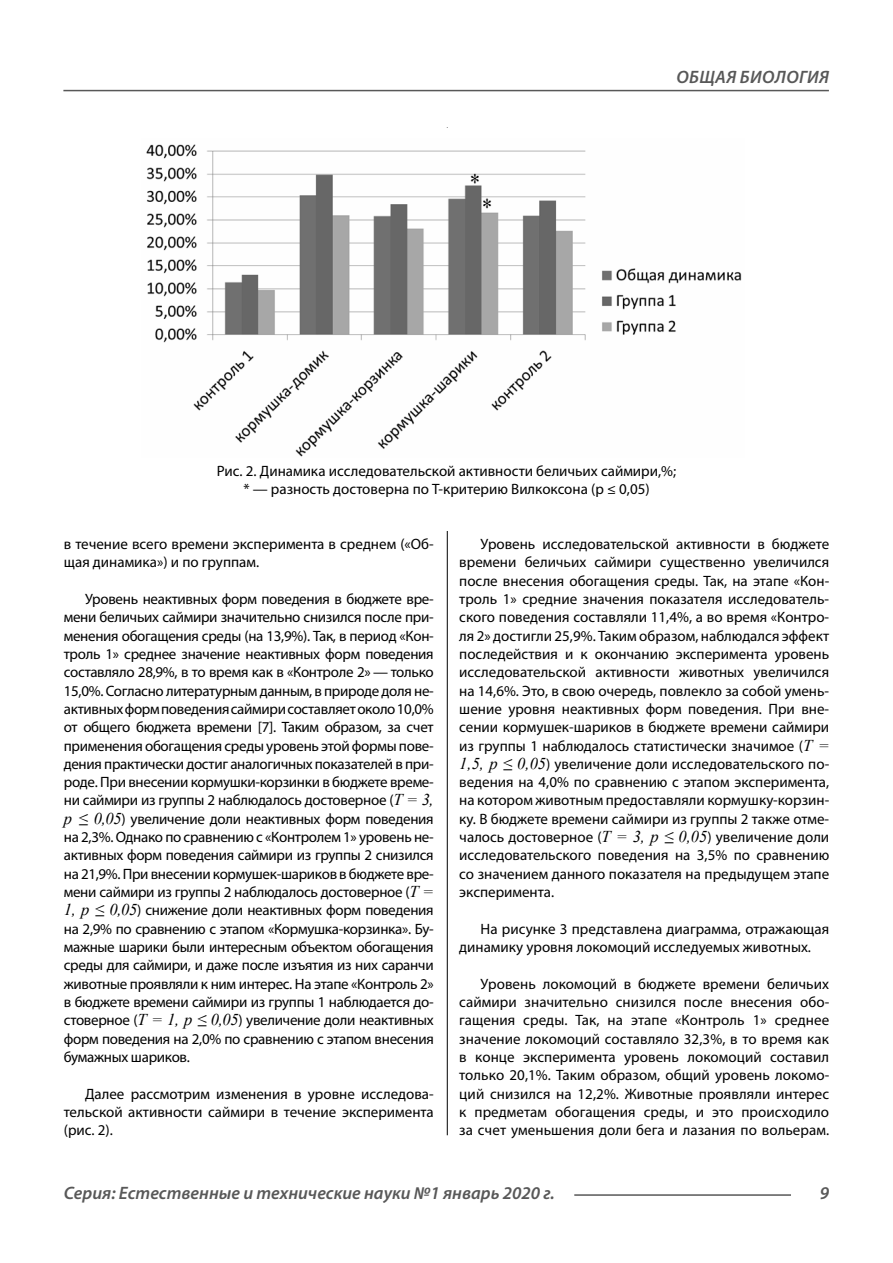
<style>
.page{position:relative;width:893px;height:1263px;background:#fff}
.page>*{position:absolute;margin:0;border:0;box-sizing:border-box;transform-origin:0 0}
.t1{font:italic 600 18px "Myriad Pro";color:#585858}
.t2{font:italic 600 18px "Myriad Pro";letter-spacing:.02em;color:#585858}
.t3{font:15px/18.3px "Myriad Pro";color:#000;text-align:justify}
.s1{font-family:"Times New Roman";font-style:italic;font-size:16.5px}
</style>
<div class="page">
<hr style="left:447px;top:128px;width:1px;height:1007px;background:#000">
<div style="left:64px;top:128px;width:765px;height:403px;background:#fff"></div>
<img style="left:146px;top:144px;width:596px;height:313px">
<hr style="left:574px;top:1194px;width:217px;height:2px;background:#585858">
<hr style="left:63px;top:90px;width:766px;height:1px;background:#585858">
<p class="t2" style="left:676px;top:71px;width:154px">ОБЩАЯ БИОЛОГИЯ</p>
<p class="t3" style="left:217px;top:463px;width:461px;text-align:center">Рис. 2. Динамика исследовательской активности беличьих саймири,%; * — разность достоверна по Т-критерию Вилкоксона (p ≤ 0,05)</p>
<p class="t3" style="left:64px;top:536px;width:371px">в течение всего времени эксперимента в среднем («Об&shy;щая динамика») и по группам.</p>
<p class="t3" style="left:64px;top:591px;width:372px;text-indent:21px">Уровень неактивных форм поведения в бюджете вре&shy;мени беличьих саймири значительно снизился после при&shy;менения обогащения среды (на 13,9%). Так, в период «Кон&shy;троль 1» среднее значение неактивных форм поведения составляло 28,9%, в то время как в «Контроле 2» — только 15,0%. Согласно литературным данным, в природе доля не&shy;активных форм поведения саймири составляет около 10,0% от общего бюджета времени [7]. Таким образом, за счет применения обогащения среды уровень этой формы пове&shy;дения практически достиг аналогичных показателей в при&shy;роде. При внесении кормушки-корзинки в бюджете време&shy;ни саймири из группы 2 наблюдалось достоверное (<span class="s1">Т = 3, p ≤ 0,05</span>) увеличение доли неактивных форм поведения на 2,3%. Однако по сравнению с «Контролем 1» уровень не&shy;активных форм поведения саймири из группы 2 снизился на 21,9%. При внесении кормушек-шариков в бюджете вре&shy;мени саймири из группы 2 наблюдалось достоверное (<span class="s1">Т = 1, p ≤ 0,05</span>) снижение доли неактивных форм поведения на 2,9% по сравнению с этапом «Кормушка-корзинка». Бу&shy;мажные шарики были интересным объектом обогащения среды для саймири, и даже после изъятия из них саранчи животные проявляли к ним интерес. На этапе «Контроль 2» в бюджете времени саймири из группы 1 наблюдается до&shy;стоверное (<span class="s1">Т = 1, p ≤ 0,05</span>) увеличение доли неактивных форм поведения на 2,0% по сравнению с этапом внесения бумажных шариков.</p>
<p class="t3" style="left:64px;top:1086px;width:371px;text-indent:21px">Далее рассмотрим изменения в уровне исследова&shy;тельской активности саймири в течение эксперимента (рис. 2).</p>
<p class="t3" style="left:459px;top:536px;width:371px;text-indent:21px">Уровень исследовательской активности в бюджете времени беличьих саймири существенно увеличился после внесения обогащения среды. Так, на этапе «Кон&shy;троль 1» средние значения показателя исследователь&shy;ского поведения составляли 11,4%, а во время «Контро&shy;ля 2» достигли 25,9%. Таким образом, наблюдался эффект последействия и к окончанию эксперимента уровень исследовательской активности животных увеличился на 14,6%. Это, в свою очередь, повлекло за собой умень&shy;шение уровня неактивных форм поведения. При вне&shy;сении кормушек-шариков в бюджете времени саймири из группы 1 наблюдалось статистически значимое (<span class="s1">Т = 1,5, p ≤ 0,05</span>) увеличение доли исследовательского по&shy;ведения на 4,0% по сравнению с этапом эксперимента, на котором животным предоставляли кормушку-корзин&shy;ку. В бюджете времени саймири из группы 2 также отме&shy;чалось достоверное (<span class="s1">Т = 3, p ≤ 0,05</span>) увеличение доли исследовательского поведения на 3,5% по сравнению со значением данного показателя на предыдущем этапе эксперимента.</p>
<p class="t3" style="left:459px;top:921px;width:371px;text-indent:21px">На рисунке 3 представлена диаграмма, отражающая динамику уровня локомоций исследуемых животных.</p>
<p class="t3" style="left:459px;top:976px;width:371px;text-indent:21px">Уровень локомоций в бюджете времени беличьих саймири значительно снизился после внесения обо&shy;гащения среды. Так, на этапе «Контроль 1» среднее значение локомоций составляло 32,3%, в то время как в конце эксперимента уровень локомоций составил только 20,1%. Таким образом, общий уровень локомо&shy;ций снизился на 12,2%. Животные проявляли интерес к предметам обогащения среды, и это происходило за счет уменьшения доли бега и лазания по вольерам.</p>
<p class="t1" style="left:64px;top:1186px;width:493px">Серия: Естественные и технические науки №1 январь 2020 г.</p>
<p class="t1" style="left:820px;top:1186px;width:11px">9</p>
</div>
